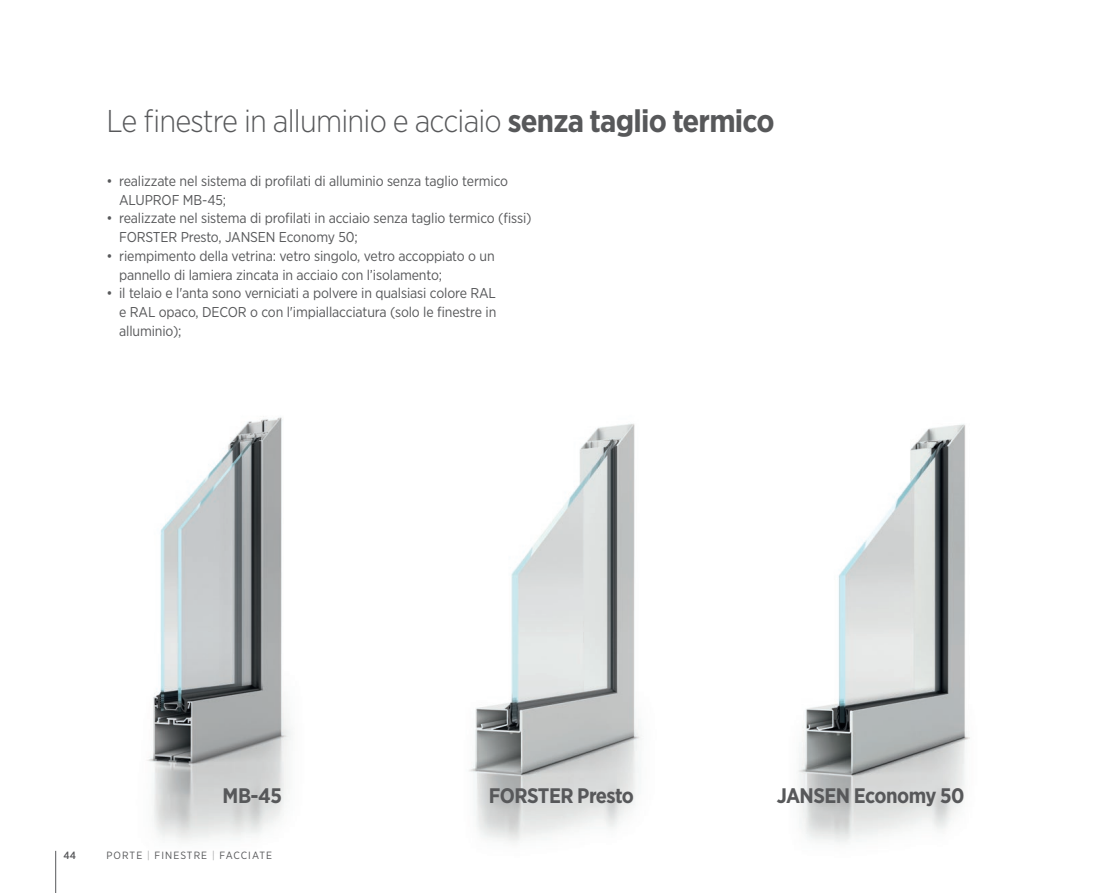
<style>
.page{position:relative;width:1115px;height:893px;background:#fff}
.page>*{position:absolute;margin:0;border:0;box-sizing:border-box;transform-origin:0 0}
.t1{font:300 31.5px "Gotham Narrow";letter-spacing:-.025em;color:#57585a}
.t2{font:700 21px "Gotham Narrow";letter-spacing:-.025em;color:#57585a}
.t3{font:14.25px/18.8px "Gotham Narrow";letter-spacing:-.01em;color:#57585a}
.t4{font:10.5px "Gotham Narrow";letter-spacing:.1em;color:#57585a}
.t5{font:500 10.5px "Gotham Narrow";color:#57585a}
.s1{font-weight:700}
.s2{font-weight:200}
</style>
<div class="page">
<img style="left:147px;top:416px;width:144px;height:425px">
<img style="left:469px;top:424px;width:172px;height:419px">
<img style="left:798px;top:424px;width:172px;height:419px">
<hr style="left:55px;top:851px;width:1px;height:42px;background:#57585a">
<h1 class="t1" style="left:106px;top:101px;width:669px">Le finestre in alluminio e acciaio <span class="s1">senza taglio termico</span></h1>
<p class="t3" style="left:119px;top:171px;width:390px;text-indent:-13px">• realizzate nel sistema di profilati di alluminio senza taglio termico<br>ALUPROF MB-45;</p>
<p class="t3" style="left:119px;top:209px;width:414px;text-indent:-13px">• realizzate nel sistema di profilati in acciaio senza taglio termico (fissi)<br>FORSTER Presto, JANSEN Economy 50;</p>
<p class="t3" style="left:119px;top:246px;width:377px;text-indent:-13px">• riempimento della vetrina: vetro singolo, vetro accoppiato o un pannello di lamiera zincata in acciaio con l’isolamento;</p>
<p class="t3" style="left:119px;top:284px;width:378px;text-align:justify;text-indent:-13px">• il telaio e l'anta sono verniciati a polvere in qualsiasi colore RAL e RAL opaco, DECOR o con l'impiallacciatura (solo le finestre in alluminio);</p>
<h2 class="t2" style="left:222px;top:783px;width:61px">MB-45</h2>
<h2 class="t2" style="left:488px;top:783px;width:147px">FORSTER Presto</h2>
<h2 class="t2" style="left:776px;top:783px;width:189px">JANSEN Economy 50</h2>
<p class="t5" style="left:64px;top:848px;width:14px">44</p>
<p class="t4" style="left:106px;top:849px;width:167px">PORTE <span class="s2">|</span> FINESTRE <span class="s2">|</span> FACCIATE</p>
</div>
